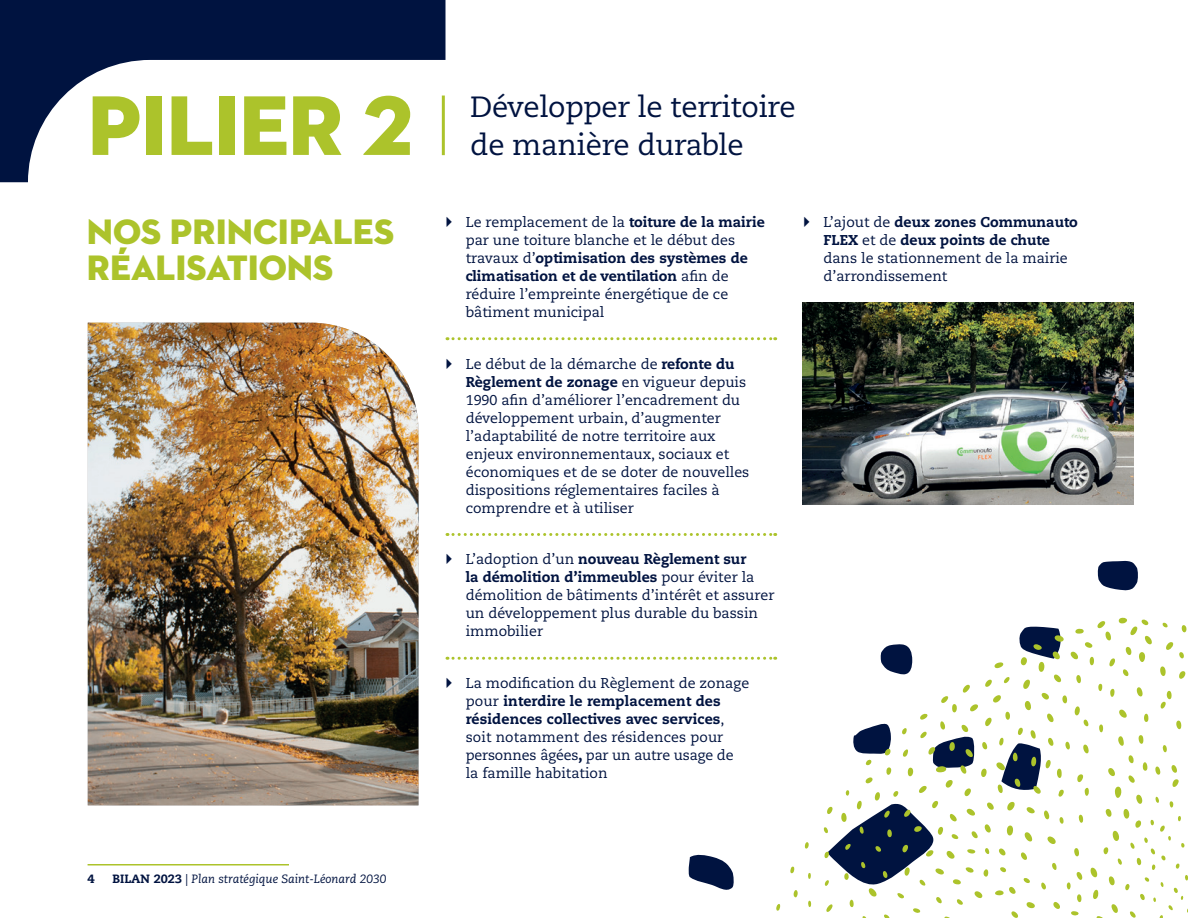
<style>
.page{position:relative;width:1188px;height:918px;background:#fff}
.page>*{position:absolute;margin:0;border:0;box-sizing:border-box;transform-origin:0 0}
.Texte_courant_12pt{font:86.1px "Neutraface 2 Display Titling";letter-spacing:-.01em;color:#acc32b}
.Texte_courant{font:36px/36px "Neutraface 2 Display Titling";letter-spacing:-.005em;color:#acc32b}
.Texte_courant_12pt-2{font:29.25px/37.8px "Caecilia LT Pro 55 Roman";letter-spacing:-.01em;color:#001340}
.Texte_description_realisation{font:14.25px/18px "Caecilia LT Pro 55 Roman";color:#001340}
.Texte_description_realisation_Sans_Filet{font:14.25px/18px "Caecilia LT Pro 55 Roman";color:#001340}
.Texte_courant-2{font:italic 12px "Caecilia LT Pro 56";color:#001340}
.Texte_courant-3{font:800 12px "Caecilia LT Pro 85";color:#001340}
.s1{font-family:"Caecilia LT Pro 85";font-weight:800}
.s2{font-family:"Caecilia LT Pro 85";font-weight:800;font-style:normal}
</style>
<div class="page">
<svg style="left:688px;top:854px;width:46px;height:36px"></svg>
<svg style="left:1097px;top:561px;width:41px;height:30px"></svg>
<hr style="left:88px;top:864px;width:201px;height:2px;background:#acc32b">
<svg style="left:447px;top:337px;width:329px;height:3px"></svg>
<svg style="left:447px;top:533px;width:329px;height:3px"></svg>
<svg style="left:447px;top:657px;width:328px;height:3px"></svg>
<img style="left:802px;top:302px;width:331px;height:203px">
<img style="left:88px;top:323px;width:330px;height:482px">
<svg style="left:775px;top:617px;width:413px;height:301px"></svg>
<svg style="left:0;top:0;width:446px;height:182px"></svg>
<p class="Texte_courant_12pt" style="left:88px;top:72px;width:327px">PILIER 2</p>
<p class="Texte_courant_12pt-2" style="left:470px;top:87px;width:327px">Développer le territoire de manière durable</p>
<p class="Texte_courant" style="left:87px;top:214px;width:309px">NOS PRINCIPALES<br>RÉALISATIONS</p>
<p class="Texte_description_realisation" style="left:466px;top:213px;width:301px">Le remplacement de la <span class="s1">toiture de la mairie </span>par une toiture blanche et le début des travaux d’<span class="s1">optimisation des systèmes de climatisation et de ventilation</span> afin de réduire l’empreinte énergétique de ce bâtiment municipal</p>
<p class="Texte_description_realisation" style="left:466px;top:355px;width:285px">Le début de la démarche de <span class="s1">refonte du Règlement de zonage</span> en vigueur depuis 1990 afin d’améliorer l’encadrement du développement urbain, d’augmenter l’adaptabilité de notre territoire aux enjeux environnementaux, sociaux et économiques et de se doter de nouvelles dispositions réglementaires faciles à comprendre et à utiliser</p>
<p class="Texte_description_realisation" style="left:466px;top:550px;width:310px">L’adoption d’un <span class="s1">nouveau Règlement sur<br>la démolition d’immeubles</span> pour éviter la démolition de bâtiments d’intérêt et assurer un développement plus durable du bassin immobilier</p>
<p class="Texte_description_realisation_Sans_Filet" style="left:466px;top:674px;width:285px">La modification du Règlement de zonage pour <span class="s1">interdire le remplacement des résidences collectives avec services</span>, soit notamment des résidences pour personnes âgées<span class="s1">,</span> par un autre usage de la famille habitation</p>
<p class="Texte_description_realisation_Sans_Filet" style="left:824px;top:213px;width:256px">L’ajout de <span class="s1">deux zones Communauto<br>FLEX</span> et de <span class="s1">deux points de chute </span>dans le stationnement de la mairie d’arrondissement</p>
<p class="Texte_courant-3" style="left:88px;top:871px;width:9px">4</p>
<p class="Texte_courant-2" style="left:112px;top:871px;width:275px"><span class="s2">BILAN 2023</span> | Plan stratégique Saint-Léonard 2030</p>
</div>
